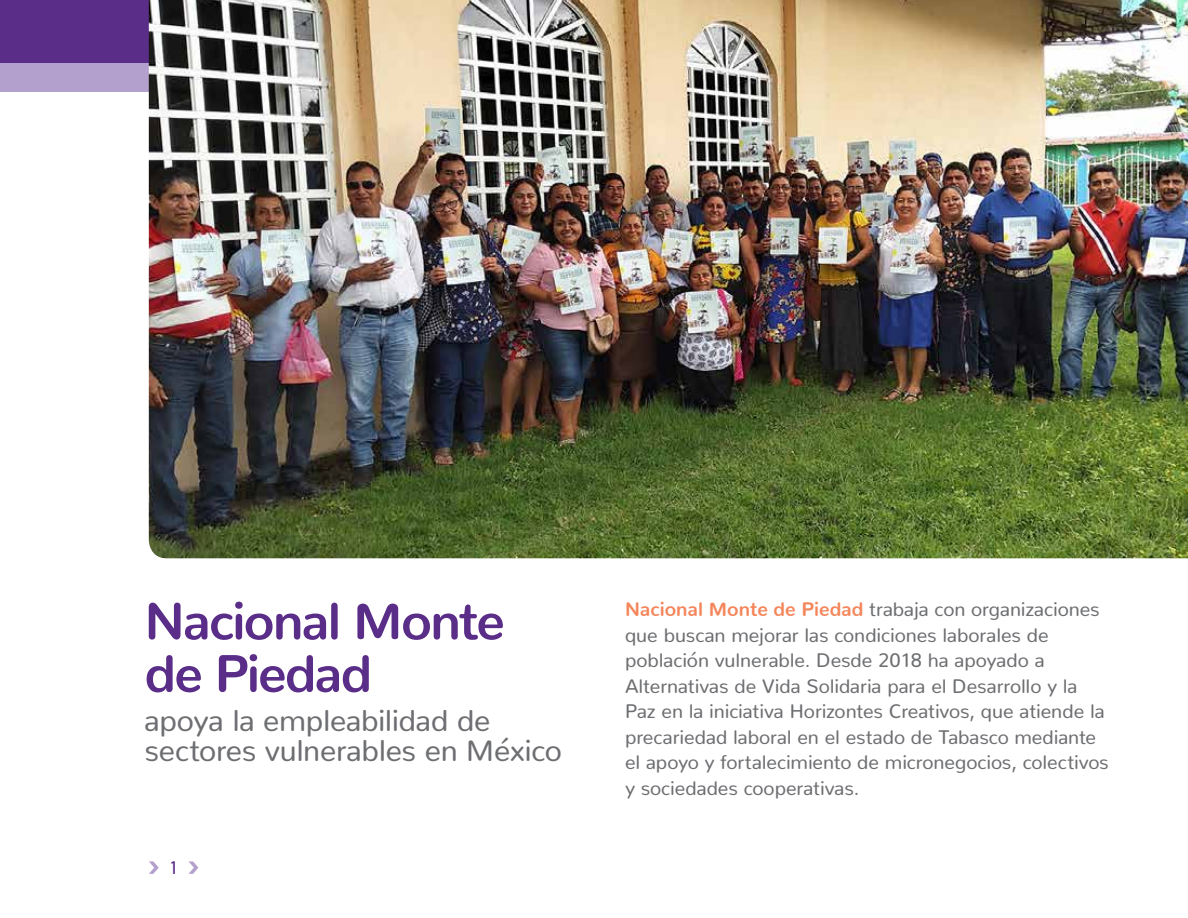
<style>
.page{position:relative;width:1188px;height:918px;background:#fff}
.page>*{position:absolute;margin:0;border:0;box-sizing:border-box;transform-origin:0 0}
.t1{font:700 52.5px/52.5px "Nunito";letter-spacing:-.03em;color:#5a2d88}
.t2{font:30px/30px "Nunito";letter-spacing:-.01em;color:#6d6e71}
.t3{font:19.5px/25.5px "Nunito";letter-spacing:-.005em;color:#6d6e71}
.t4{font:500 semi-condensed 18px "Barlow";color:#5a2d88}
.s1{font-weight:700;color:#f5855a}
</style>
<div class="page">
<svg style="left:189px;top:861px;width:9px;height:13px"></svg>
<svg style="left:149px;top:861px;width:10px;height:13px"></svg>
<div style="left:0;top:0;width:176px;height:64px;background:#5a2d88"></div>
<div style="left:0;top:64px;width:176px;height:28px;background:#b3a0cd"></div>
<img style="left:149px;top:0;width:1039px;height:558px">
<h1 class="t1" style="left:145px;top:589px;width:362px">Nacional Monte de Piedad</h1>
<h2 class="t2" style="left:145px;top:702px;width:419px">apoya la empleabilidad de sectores vulnerables en México</h2>
<p class="t4" style="left:171px;top:856px;width:7px">1</p>
<p class="t3" style="left:625px;top:595px;width:485px"><span class="s1">Nacional Monte de Piedad</span> trabaja con organizaciones que buscan mejorar las condiciones laborales de población vulnerable. Desde 2018 ha apoyado a Alternativas de Vida Solidaria para el Desarrollo y la Paz en la iniciativa Horizontes Creativos, que atiende la precariedad laboral en el estado de Tabasco mediante el apoyo y fortalecimiento de micronegocios, colectivos y sociedades cooperativas.</p>
</div>
